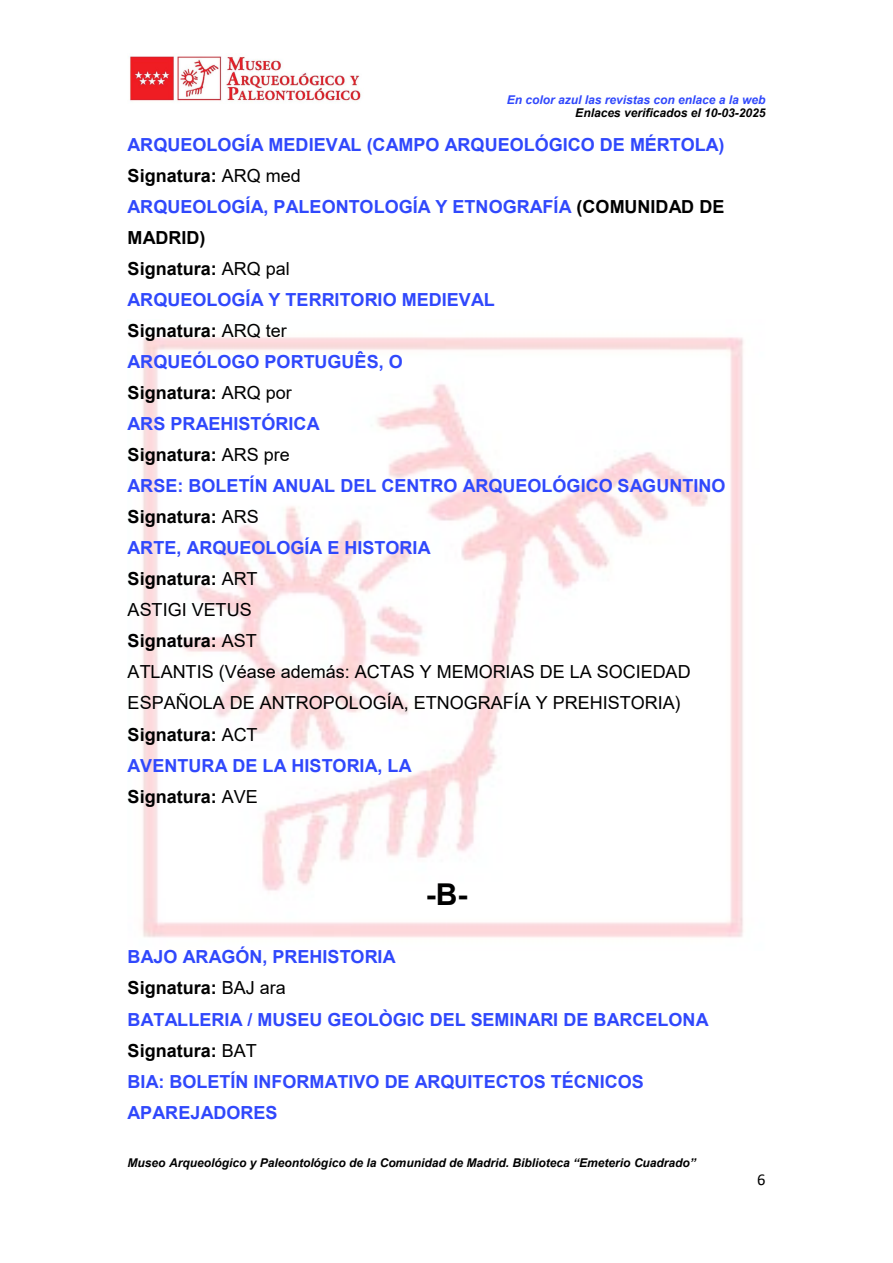
<style>
.page{position:relative;width:893px;height:1263px;background:#fff}
.page>*{position:absolute;margin:0;border:0;box-sizing:border-box;transform-origin:0 0}
.t1{font:700 30px "Arial";color:#000}
.t2{font:700 18px/30.9px "Arial";color:#3048fc}
.t3{font:700 18px "Arial";color:#000}
.t4{font:18px/30.9px "Arial";color:#000}
.t5{font:16.5px "Calibri";color:#000}
.t6{font:italic 700 12px "Arial";letter-spacing:-.005em;color:#000}
.t7{font:italic 700 12px "Arial";letter-spacing:-.005em;color:#3048fc}
.s1{font-weight:400}
.s2{color:#000}
</style>
<div class="page">
<img style="left:142px;top:337px;width:601px;height:601px">
<img style="left:129px;top:56px;width:232px;height:45px">
<p class="t7" style="left:507px;top:91px;width:260px">En color azul las revistas con enlace a la web</p>
<p class="t6" style="left:575px;top:105px;width:192px">Enlaces verificados el 10-03-2025</p>
<p class="t2" style="left:128px;top:129px;width:598px">ARQUEOLOGÍA MEDIEVAL (CAMPO ARQUEOLÓGICO DE MÉRTOLA)</p>
<p class="t3" style="left:128px;top:163px;width:175px">Signatura: <span class="s1">ARQ med</span></p>
<p class="t2" style="left:128px;top:191px;width:598px">ARQUEOLOGÍA, PALEONTOLOGÍA Y ETNOGRAFÍA <span class="s2">(COMUNIDAD DE<br>MADRID)</span></p>
<p class="t3" style="left:128px;top:256px;width:164px">Signatura: <span class="s1">ARQ pal</span></p>
<p class="t2" style="left:128px;top:284px;width:369px">ARQUEOLOGÍA Y TERRITORIO MEDIEVAL</p>
<p class="t3" style="left:128px;top:318px;width:161px">Signatura: <span class="s1">ARQ ter</span></p>
<p class="t2" style="left:128px;top:346px;width:277px">ARQUEÓLOGO PORTUGUÊS, O</p>
<p class="t3" style="left:128px;top:380px;width:166px">Signatura: <span class="s1">ARQ por</span></p>
<p class="t2" style="left:128px;top:408px;width:194px">ARS PRAEHISTÓRICA</p>
<p class="t3" style="left:128px;top:442px;width:164px">Signatura: <span class="s1">ARS pre</span></p>
<p class="t2" style="left:128px;top:471px;width:599px">ARSE: BOLETÍN ANUAL DEL CENTRO ARQUEOLÓGICO SAGUNTINO</p>
<p class="t3" style="left:128px;top:504px;width:133px">Signatura: <span class="s1">ARS</span></p>
<p class="t2" style="left:128px;top:533px;width:305px">ARTE, ARQUEOLOGÍA E HISTORIA</p>
<p class="t3" style="left:128px;top:566px;width:131px">Signatura: <span class="s1">ART</span></p>
<p class="t4" style="left:128px;top:594px;width:126px">ASTIGI VETUS</p>
<p class="t3" style="left:128px;top:628px;width:131px">Signatura: <span class="s1">AST</span></p>
<p class="t4" style="left:128px;top:657px;width:565px">ATLANTIS (Véase además: ACTAS Y MEMORIAS DE LA SOCIEDAD<br>ESPAÑOLA DE ANTROPOLOGÍA, ETNOGRAFÍA Y PREHISTORIA)</p>
<p class="t3" style="left:128px;top:722px;width:131px">Signatura: <span class="s1">ACT</span></p>
<p class="t2" style="left:128px;top:750px;width:286px">AVENTURA DE LA HISTORIA, LA</p>
<p class="t3" style="left:128px;top:784px;width:132px">Signatura: <span class="s1">AVE</span></p>
<h1 class="t1" style="left:426px;top:873px;width:43px">-B-</h1>
<p class="t2" style="left:128px;top:942px;width:270px">BAJO ARAGÓN, PREHISTORIA</p>
<p class="t3" style="left:128px;top:975px;width:160px">Signatura: <span class="s1">BAJ ara</span></p>
<p class="t2" style="left:128px;top:1004px;width:583px">BATALLERIA / MUSEU GEOLÒGIC DEL SEMINARI DE BARCELONA</p>
<p class="t3" style="left:128px;top:1037px;width:131px">Signatura: <span class="s1">BAT</span></p>
<p class="t2" style="left:128px;top:1066px;width:518px">BIA: BOLETÍN INFORMATIVO DE ARQUITECTOS TÉCNICOS<br>APAREJADORES</p>
<p class="t6" style="left:128px;top:1155px;width:570px">Museo Arqueológico y Paleontológico de la Comunidad de Madrid. Biblioteca “Emeterio Cuadrado”</p>
<p class="t5" style="left:757px;top:1168px;width:10px">6</p>
</div>
